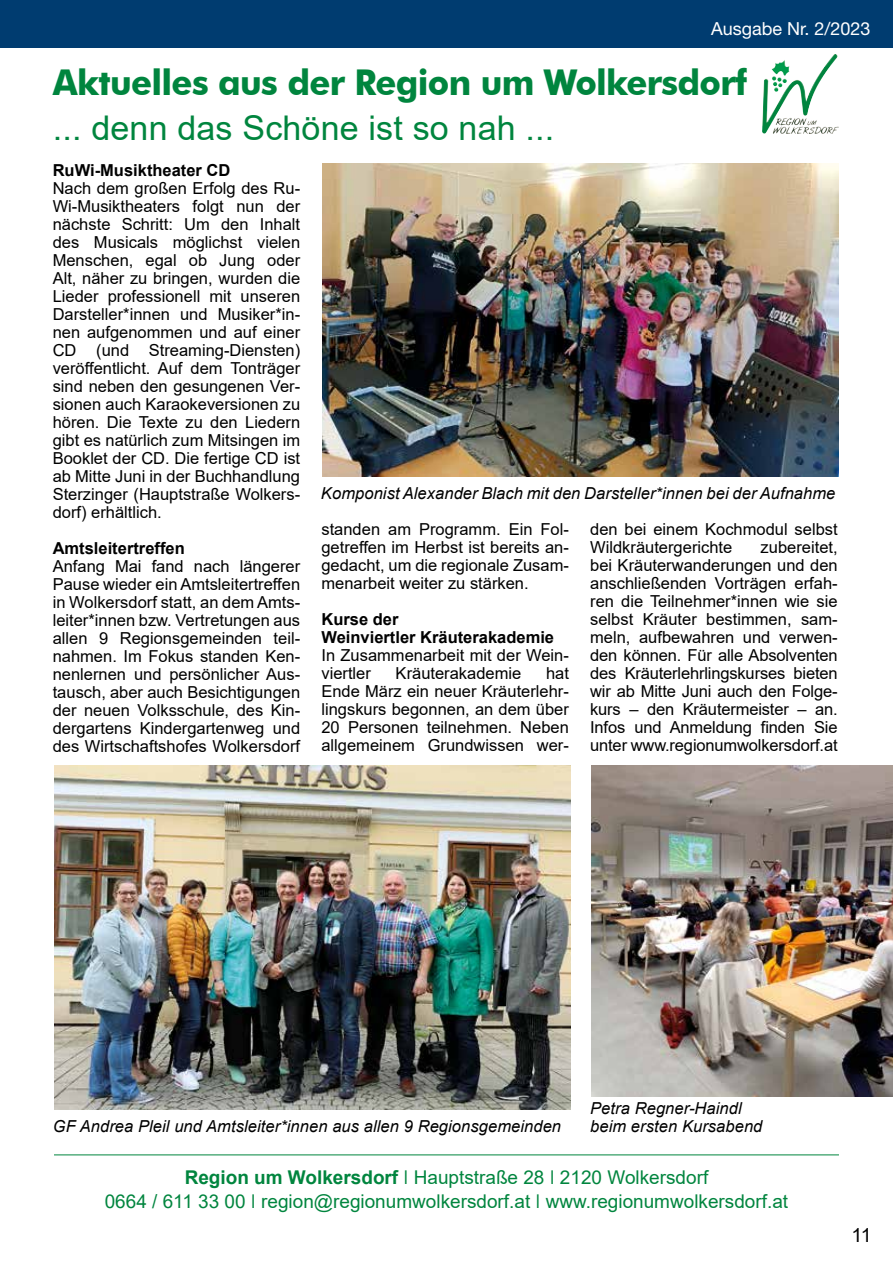
<style>
.page{position:relative;width:893px;height:1263px;background:#fff}
.page>*{position:absolute;margin:0;border:0;box-sizing:border-box;transform-origin:0 0}
.t1{font:700 35.55px "Futura BT";letter-spacing:-.02em;color:#00853e}
.t2{font:34.05px "Arial";letter-spacing:.005em;color:#00853e}
.t3{font:19.5px "Arial";color:#000}
.t4{font:18.9px/24px "Arial";color:#00853e;text-align:center}
.t5{font:18px "Helvetica Neue LT Std";color:#fff}
.t6{font:16.5px/18px "Arial";color:#000;text-align:justify}
.t7{font:italic 16.5px/18px "Arial";letter-spacing:.005em;color:#000}
.t8{font:700 16.5px/18px "Arial";color:#000}
.s1{font-weight:700}
</style>
<div class="page">
<div style="left:0;top:0;width:893px;height:48px;background:#003c70"></div>
<img style="left:591px;top:766px;width:302px;height:330px">
<img style="left:54px;top:766px;width:516px;height:344px">
<img style="left:323px;top:164px;width:515px;height:312px">
<img style="left:762px;top:54px;width:73px;height:80px">
<hr style="left:54px;top:1154px;width:785px;height:1px;background:#00853e">
<p class="t5" style="left:711px;top:18px;width:161px">Ausgabe Nr. 2/2023</p>
<h1 class="t1" style="left:53px;top:61px;width:696px">Aktuelles aus der Region um Wolkersdorf</h1>
<h2 class="t2" style="left:53px;top:104px;width:503px">... denn das Schöne ist so nah ...</h2>
<p class="t8" style="left:53px;top:161px;width:179px">RuWi-Musiktheater CD</p>
<p class="t6" style="left:53px;top:179px;width:249px">Nach dem großen Erfolg des Ru-Wi-Musiktheaters folgt nun der nächste Schritt: Um den Inhalt des Musicals möglichst vielen Menschen, egal ob Jung oder Alt, näher zu bringen, wurden die Lieder professionell mit unseren Darsteller*innen und Musiker*in&shy;nen aufgenommen und auf einer CD (und Streaming-Diensten) veröffentlicht. Auf dem Tonträger sind neben den gesungenen Ver&shy;sionen auch Karaokeversionen zu hören. Die Texte zu den Liedern gibt es natürlich zum Mitsingen im Booklet der CD. Die fertige CD ist ab Mitte Juni in der Buchhandlung Sterzinger (Hauptstraße Wolkers&shy;dorf) erhältlich.</p>
<p class="t8" style="left:53px;top:539px;width:134px">Amtsleitertreffen</p>
<p class="t6" style="left:53px;top:557px;width:249px">Anfang Mai fand nach längerer Pause wieder ein Amtsleitertreffen in Wolkersdorf statt, an dem Amts&shy;leiter*innen bzw. Vertretungen aus allen 9 Regionsgemeinden teil&shy;nahmen. Im Fokus standen Ken&shy;nenlernen und persönlicher Aus&shy;tausch, aber auch Besichtigungen der neuen Volksschule, des Kin&shy;dergartens Kindergartenweg und des Wirtschaftshofes Wolkersdorf</p>
<p class="t7" style="left:321px;top:484px;width:516px">Komponist Alexander Blach mit den Darsteller*innen bei der Aufnahme</p>
<p class="t6" style="left:321px;top:520px;width:249px">standen am Programm. Ein Fol&shy;getreffen im Herbst ist bereits an&shy;gedacht, um die regionale Zusam&shy;menarbeit weiter zu stärken.</p>
<p class="t8" style="left:321px;top:610px;width:234px">Kurse der<br>Weinviertler Kräuterakademie</p>
<p class="t6" style="left:321px;top:646px;width:249px">In Zusammenarbeit mit der Wein&shy;viertler</p>
<p class="t6" style="left:396px;top:664px;width:127px">Kräuterakademie</p>
<p class="t6" style="left:321px;top:664px;width:249px;text-indent:225px">hat Ende März ein neuer Kräuterlehr&shy;lingskurs begonnen, an dem über 20 Personen teilnehmen. Neben allgemeinem Grundwissen wer-</p>
<p class="t6" style="left:590px;top:520px;width:249px">den bei einem Kochmodul selbst<br>Wildkräutergerichte</p>
<p class="t6" style="left:590px;top:538px;width:249px;text-indent:170px">zubereitet, bei Kräuterwanderungen und den anschließenden Vorträgen erfah&shy;ren die Teilnehmer*innen wie sie selbst Kräuter bestimmen, sam&shy;meln, aufbewahren und verwen&shy;den können. Für alle Absolventen des Kräuterlehrlingskurses bieten wir ab Mitte Juni auch den Folge&shy;kurs – den Kräutermeister – an.<br>Infos und Anmeldung finden Sie unter www.regionumwolkersdorf.at</p>
<p class="t7" style="left:53px;top:1117px;width:510px">GF Andrea Pleil und Amtsleiter*innen aus allen 9 Regionsgemeinden</p>
<p class="t7" style="left:590px;top:1100px;width:174px">Petra Regner-Haindl beim ersten Kursabend</p>
<p class="t4" style="left:105px;top:1165px;width:685px"><span class="s1">Region um Wolkersdorf</span> Hauptstraße 28 2120 Wolkersdorf<br>0664 / 611 33 00 region@regionumwolkersdorf.at www.regionumwolkersdorf.at</p>
<p class="t3" style="left:851px;top:1222px;width:22px">11</p>
</div>
